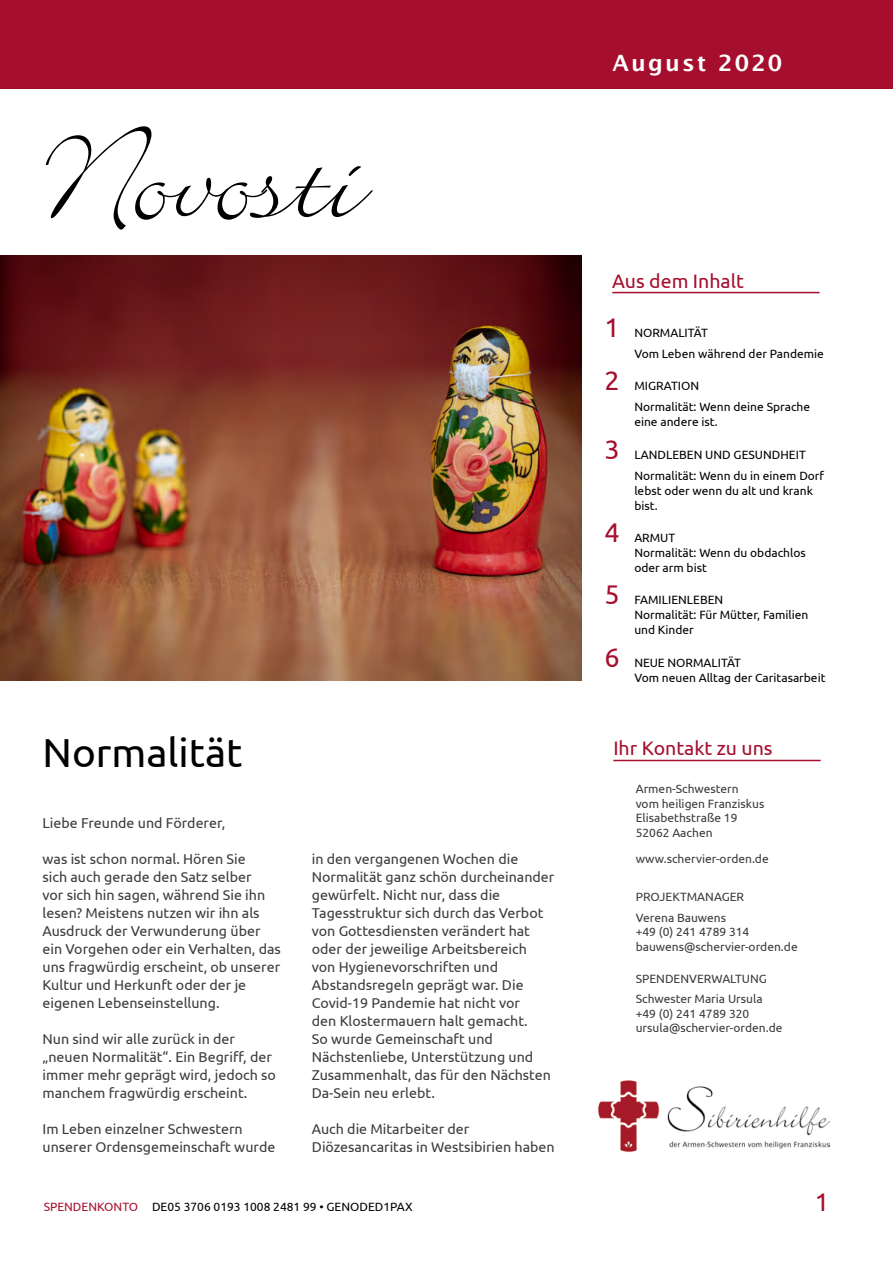
<style>
.page{position:relative;width:893px;height:1263px;background:#fff}
.page>*{position:absolute;margin:0;border:0;box-sizing:border-box;transform-origin:0 0}
._01_Headline{font:157.5px "Bickley Script";letter-spacing:-.005em;color:#000}
._02_Article_Title{font:40.5px "Ubuntu";color:#000}
.TOC_entry{font:27px "Ubuntu";color:#a50f2d}
.t1{font:25.5px "Ubuntu";color:#a50f2d}
._01a_SubHeadline{font:600 22.5px "Lucida Sans";letter-spacing:.1em;color:#fff}
.t2{font:19.5px "Ubuntu";color:#a50f2d}
._05_body_text{font:14.25px/18px "Ubuntu";color:#3c3c3b}
.TOC_entry-2{font:12px/15px "Ubuntu";color:#000}
.TOC_entry-3{font:12px/14.4px "Ubuntu";color:#3c3c3b}
.s1{color:#a50f2d}
</style>
<div class="page">
<img style="left:0;top:255px;width:581px;height:425px">
<div style="left:0;top:0;width:893px;height:89px;background:#a50f2d"></div>
<img style="left:598px;top:1080px;width:231px;height:73px">
<hr style="left:612px;top:292px;width:207px;height:1px;background:#a50f2d">
<hr style="left:613px;top:760px;width:208px;height:1px;background:#a50f2d">
<p class="_01_Headline" style="left:42px;top:98px;width:322px">Novosti</p>
<p class="_02_Article_Title" style="left:43px;top:728px;width:202px">Normalität</p>
<p class="_05_body_text" style="left:43px;top:813px;width:184px">Liebe Freunde und Förderer,</p>
<p class="_05_body_text" style="left:43px;top:849px;width:240px">was ist schon normal. Hören Sie<br>sich auch gerade den Satz selber<br>vor sich hin sagen, während Sie ihn lesen? Meistens nutzen wir ihn als Ausdruck der Verwunderung über ein Vorgehen oder ein Verhalten, das uns fragwürdig erscheint, ob unserer Kultur und Herkunft oder der je eigenen Lebenseinstellung.</p>
<p class="_05_body_text" style="left:43px;top:1029px;width:235px">Nun sind wir alle zurück in der „neuen Normalität“. Ein Begriff, der immer mehr geprägt wird, jedoch so manchem fragwürdig erscheint.</p>
<p class="_05_body_text" style="left:43px;top:1119px;width:234px">Im Leben einzelner Schwestern unserer Ordensgemeinschaft wurde</p>
<p class="_05_body_text" style="left:312px;top:849px;width:244px">in den vergangenen Wochen die<br>Normalität ganz schön durcheinander gewürfelt. Nicht nur, dass die<br>Tagesstruktur sich durch das Verbot von Gottesdiensten verändert hat oder der jeweilige Arbeitsbereich<br>von Hygienevorschriften und<br>Abstandsregeln geprägt war. Die<br>Covid-19 Pandemie hat nicht vor<br>den Klostermauern halt gemacht.<br>So wurde Gemeinschaft und<br>Nächstenliebe, Unterstützung und<br>Zusammenhalt, das für den Nächsten<br>Da-Sein neu erlebt.</p>
<p class="_05_body_text" style="left:312px;top:1119px;width:244px">Auch die Mitarbeiter der<br>Diözesancaritas in Westsibirien haben</p>
<p class="_01a_SubHeadline" style="left:612px;top:50px;width:171px">August 2020</p>
<p class="t2" style="left:612px;top:269px;width:133px">Aus dem Inhalt</p>
<p class="TOC_entry" style="left:605px;top:311px;width:17px">1</p>
<p class="TOC_entry-2" style="left:634px;top:322px;width:191px;line-height:21px">NORMALITÄT<br>Vom Leben während der Pandemie</p>
<p class="TOC_entry" style="left:605px;top:364px;width:17px">2</p>
<p class="TOC_entry-2" style="left:634px;top:375px;width:177px;line-height:21px">MIGRATION<br>Normalität: Wenn deine Sprache</p>
<p class="TOC_entry-2" style="left:634px;top:414px;width:85px">eine andere ist.</p>
<p class="TOC_entry" style="left:605px;top:432px;width:17px">3</p>
<p class="TOC_entry-2" style="left:634px;top:446px;width:173px">LANDLEBEN UND GESUNDHEIT</p>
<p class="TOC_entry-2" style="left:634px;top:467px;width:191px">Normalität: Wenn du in einem Dorf lebst oder wenn du alt und krank bist.</p>
<p class="TOC_entry" style="left:605px;top:516px;width:17px">4</p>
<p class="TOC_entry-2" style="left:634px;top:530px;width:42px">ARMUT</p>
<p class="TOC_entry-2" style="left:634px;top:545px;width:173px">Normalität: Wenn du obdachlos oder arm bist</p>
<p class="TOC_entry" style="left:605px;top:578px;width:17px">5</p>
<p class="TOC_entry-2" style="left:634px;top:592px;width:90px">FAMILIENLEBEN</p>
<p class="TOC_entry-2" style="left:634px;top:607px;width:176px">Normalität: Für Mütter, Familien und Kinder</p>
<p class="TOC_entry" style="left:605px;top:641px;width:17px">6</p>
<p class="TOC_entry-2" style="left:634px;top:655px;width:108px">NEUE NORMALITÄT</p>
<p class="TOC_entry-2" style="left:634px;top:670px;width:193px">Vom neuen Alltag der Caritasarbeit</p>
<p class="t2" style="left:613px;top:737px;width:161px">Ihr Kontakt zu uns</p>
<p class="TOC_entry-3" style="left:636px;top:781px;width:130px">Armen-Schwestern vom heiligen Franziskus<br>Elisabethstraße 19</p>
<p class="TOC_entry-3" style="left:636px;top:825px;width:78px">52062 Aachen</p>
<p class="TOC_entry-3" style="left:636px;top:851px;width:135px">www.schervier-orden.de</p>
<p class="TOC_entry-3" style="left:636px;top:886px;width:110px;line-height:20.4px">PROJEKTMANAGER<br>Verena Bauwens</p>
<p class="TOC_entry-3" style="left:636px;top:924px;width:115px">+49 (0) 241 4789 314</p>
<p class="TOC_entry-3" style="left:636px;top:939px;width:163px">bauwens@schervier-orden.de</p>
<p class="TOC_entry-3" style="left:636px;top:968px;width:133px;line-height:20.4px">SPENDENVERWALTUNG<br>Schwester Maria Ursula</p>
<p class="TOC_entry-3" style="left:636px;top:1006px;width:115px">+49 (0) 241 4789 320</p>
<p class="TOC_entry-3" style="left:636px;top:1020px;width:148px">ursula@schervier-orden.de</p>
<p class="TOC_entry-2" style="left:44px;top:1199px;width:370px"><span class="s1">SPENDENKONTO</span> DE05 3706 0193 1008 2481 99 • GENODED1PAX</p>
<p class="t1" style="left:815px;top:1187px;width:16px">1</p>
</div>
